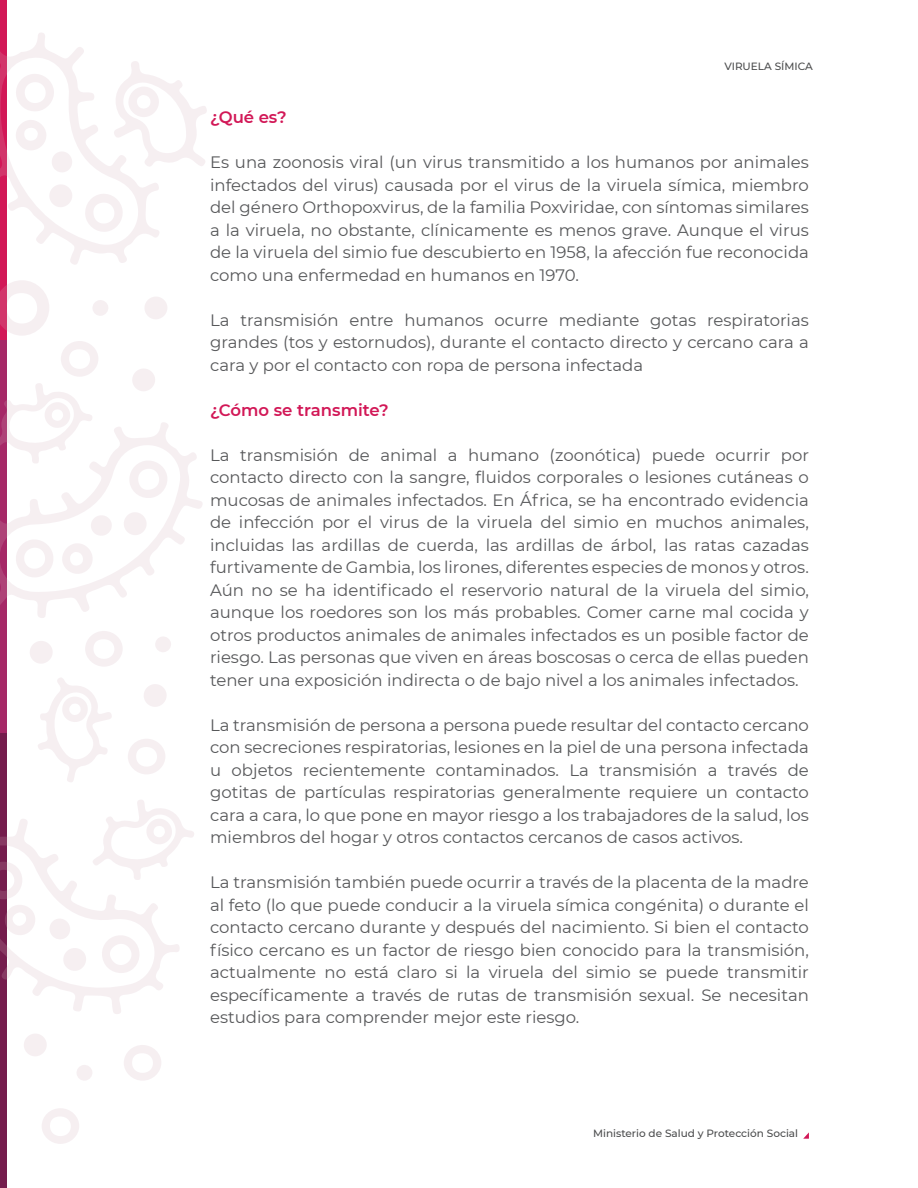
<style>
.page{position:relative;width:918px;height:1188px;background:#fff}
.page>*{position:absolute;margin:0;border:0;box-sizing:border-box;transform-origin:0 0}
.t1{font:16.5px/22.5px "Montserrat";color:#57585a;text-align:justify}
.t2{font:600 16.5px "Montserrat";color:#d21857}
.t3{font:500 10.5px "Montserrat";color:#4b4c4d}
</style>
<div class="page">
<svg style="left:803px;top:1132px;width:6px;height:7px"></svg>
<div style="left:0;top:0;width:6px;height:340px;background:#d21857"></div>
<div style="left:0;top:340px;width:6px;height:398px;background:#a62867"></div>
<div style="left:0;top:733px;width:6px;height:455px;background:#751d4d"></div>
<svg style="left:85px;top:631px;width:38px;height:36px"></svg>
<svg style="left:42px;top:1108px;width:37px;height:36px"></svg>
<svg style="left:128px;top:739px;width:37px;height:35px"></svg>
<svg style="left:124px;top:1045px;width:37px;height:36px"></svg>
<svg style="left:30px;top:641px;width:23px;height:23px"></svg>
<svg style="left:144px;top:684px;width:23px;height:23px"></svg>
<svg style="left:24px;top:1034px;width:23px;height:22px"></svg>
<svg style="left:155px;top:637px;width:16px;height:15px"></svg>
<svg style="left:77px;top:1065px;width:15px;height:16px"></svg>
<svg style="left:0;top:32px;width:207px;height:234px"></svg>
<svg style="left:0;top:280px;width:202px;height:338px"></svg>
<svg style="left:38px;top:678px;width:74px;height:104px"></svg>
<svg style="left:0;top:799px;width:194px;height:215px"></svg>
<p class="t3" style="left:724px;top:59px;width:90px">VIRUELA SÍMICA</p>
<p class="t2" style="left:210px;top:106px;width:78px">¿Qué es?</p>
<p class="t1" style="left:210px;top:150px;width:600px">Es una zoonosis viral (un virus transmitido a los humanos por animales infectados del virus) causada por el virus de la viruela símica, miembro del género Orthopoxvirus, de la familia Poxviridae, con síntomas similares a la viruela, no obstante, clínicamente es menos grave. Aunque el virus de la viruela del simio fue descubierto en 1958, la afección fue reconocida como una enfermedad en humanos en 1970.</p>
<p class="t1" style="left:210px;top:308px;width:600px">La transmisión entre humanos ocurre mediante gotas respiratorias grandes (tos y estornudos), durante el contacto directo y cercano cara a cara y por el contacto con ropa de persona infectada</p>
<p class="t2" style="left:210px;top:398px;width:180px">¿Cómo se transmite?</p>
<p class="t1" style="left:210px;top:443px;width:600px">La transmisión de animal a humano (zoonótica) puede ocurrir por contacto directo con la sangre, fluidos corporales o lesiones cutáneas o mucosas de animales infectados. En África, se ha encontrado evidencia de infección por el virus de la viruela del simio en muchos animales, incluidas las ardillas de cuerda, las ardillas de árbol, las ratas cazadas furtivamente de Gambia, los lirones, diferentes especies de monos y otros.<br>Aún no se ha identificado el reservorio natural de la viruela del simio, aunque los roedores son los más probables. Comer carne mal cocida y otros productos animales de animales infectados es un posible factor de riesgo. Las personas que viven en áreas boscosas o cerca de ellas pueden tener una exposición indirecta o de bajo nivel a los animales infectados.</p>
<p class="t1" style="left:210px;top:713px;width:600px">La transmisión de persona a persona puede resultar del contacto cercano con secreciones respiratorias, lesiones en la piel de una persona infectada u objetos recientemente contaminados. La transmisión a través de gotitas de partículas respiratorias generalmente requiere un contacto cara a cara, lo que pone en mayor riesgo a los trabajadores de la salud, los miembros del hogar y otros contactos cercanos de casos activos.</p>
<p class="t1" style="left:210px;top:870px;width:600px">La transmisión también puede ocurrir a través de la placenta de la madre al feto (lo que puede conducir a la viruela símica congénita) o durante el contacto cercano durante y después del nacimiento. Si bien el contacto físico cercano es un factor de riesgo bien conocido para la transmisión, actualmente no está claro si la viruela del simio se puede transmitir específicamente a través de rutas de transmisión sexual. Se necesitan estudios para comprender mejor este riesgo.</p>
<p class="t3" style="left:593px;top:1126px;width:207px">Ministerio de Salud y Protección Social</p>
</div>
